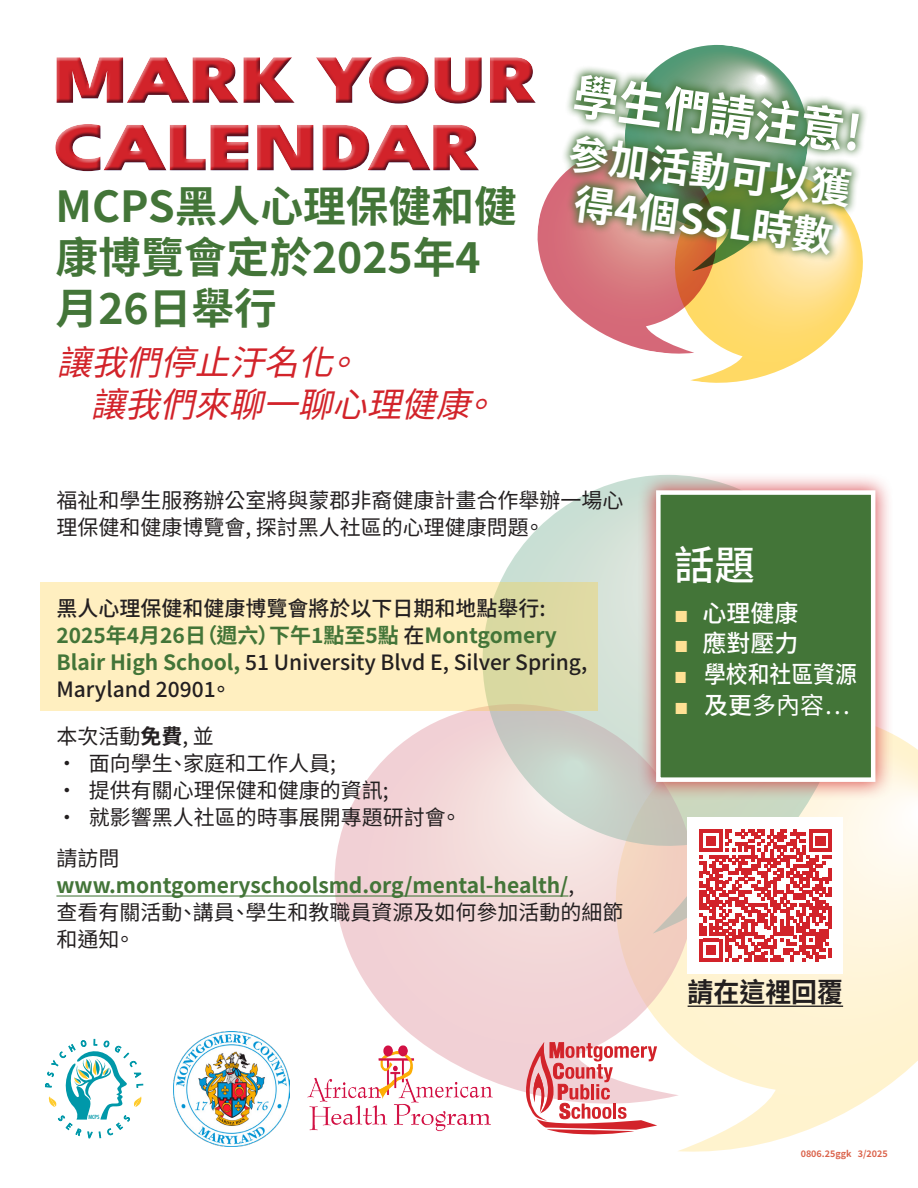
<style>
.page{position:relative;width:918px;height:1188px;background:#fff}
.page>*{position:absolute;margin:0;border:0;box-sizing:border-box;transform-origin:0 0}
.t1{font:700 48px "Source Han Sans TW";color:#fff;scale:.95 1}
.t2{font:700 42.75px/51.3px "Source Han Sans TW";color:#437538}
.t3{font:700 40.65px/49.3px "Source Han Sans TW";color:#fff}
.t4{font:500 40.5px "Source Han Sans TW";color:#fff}
.t5{font:italic 34.5px/41.4px "Source Han Sans TW";color:#d2232a}
.t6{font:700 27px "Source Han Sans TW";color:#231f20;scale:.96 1}
.t7{font:500 24px "Source Han Sans TW";color:#fff}
.t8{font:500 24px "Source Han Sans TW";color:#fff;scale:.91 1}
.t9{font:24px "Source Han Sans TW";color:#fff}
.t10{font:500 21px/27px "Source Han Sans TW";color:#231f20}
.t11{font:21px/27px "Source Han Sans TW";color:#231f20}
.t12{font:700 21px/27px "Source Han Sans TW";color:#437538}
.t13{font:700 9px "Source Han Sans TW";color:#db634b}
.t14{font:600 condensed 6.15px "Myriad Pro";color:#0098a9}
.s1{font-weight:700;color:#437538}
.s2{font-weight:700}
.s3{font-weight:400;color:#231f20}
.s4{font-family:"Arial";font-weight:400;color:#ffe194}
.s5{font-family:"Arial";color:#ffe194}
.s6{font-weight:500}
</style>
<div class="page">
<svg style="left:335px;top:711px;width:281px;height:381px"></svg>
<svg style="left:616px;top:735px;width:302px;height:417px"></svg>
<svg style="left:483px;top:477px;width:368px;height:457px;background:#e1ded6"></svg>
<svg style="left:40px;top:582px;width:558px;height:129px;background:#f7eab9"></svg>
<hr style="left:56px;top:895px;width:512px;height:2px;background:#437538">
<div style="left:638px;top:472px;width:256px;height:328px;background:#d2232a;opacity:.75"></div>
<div style="left:658px;top:493px;width:215px;height:287px;background:#437538"></div>
<div style="left:656px;top:490px;width:219px;height:292px;border:4px solid #fff"></div>
<div style="left:54px;top:122px;width:430px;height:50px;background:#25408f;opacity:.64"></div>
<div style="left:53px;top:55px;width:487px;height:49px;background:#25408f;opacity:.64"></div>
<svg style="left:537px;top:194px;width:326px;height:189px"></svg>
<svg style="left:612px;top:45px;width:200px;height:226px"></svg>
<svg style="left:548px;top:62px;width:318px;height:206px;background:#929f7a"></svg>
<hr style="left:688px;top:1006px;width:155px;height:1px;background:#231f20">
<div style="left:687px;top:817px;width:156px;height:157px;background:#fff"></div>
<svg style="left:700px;top:829px;width:132px;height:132px"></svg>
<img style="left:307px;top:1042px;width:189px;height:90px">
<img style="left:174px;top:1031px;width:115px;height:115px">
<svg style="left:524px;top:1042px;width:133px;height:93px"></svg>
<svg style="left:45px;top:1039px;width:98px;height:99px"></svg>
<h2 class="t2" style="left:56px;top:181px;width:463px">MCPS黑人心理保健和健康博覽會定於2025年4月26日舉行</h2>
<h3 class="t5" style="left:91px;top:343px;width:428px;text-indent:-34px">讓我們停止汙名化。<br>讓我們來聊一聊心理健康。</h3>
<h1 class="t1" style="left:578px;top:68px;width:307px;rotate:8deg">學生們請注意!</h1>
<h3 class="t3" style="left:571px;top:130px;width:286px;rotate:7deg">參加活動可以獲得4個SSL時數</h3>
<p class="t11" style="left:56px;top:487px;width:568px">福祉和學生服務辦公室將與蒙郡非裔健康計畫合作舉辦一場心理保健和健康博覽會, 探討黑人社區的心理健康問題。</p>
<p class="t10" style="left:56px;top:595px;width:532px">黑人心理保健和健康博覽會將於以下日期和地點舉行:<br><span class="s1">2025年4月26日（週六）下午1點至5點</span>在<span class="s1">Montgomery Blair High School,</span> 51 University Blvd E, Silver Spring, Maryland 20901。</p>
<p class="t11" style="left:56px;top:724px;width:159px">本次活動<span class="s2">免費</span>, 並</p>
<p class="t11" style="left:56px;top:751px;width:281px">• 面向學生、家庭和工作人員;</p>
<p class="t11" style="left:56px;top:778px;width:334px">• 提供有關心理保健和健康的資訊;</p>
<p class="t11" style="left:56px;top:798px;width:407px;line-height:40.5px">• 就影響黑人社區的時事展開專題研討會。請訪問</p>
<p class="t12" style="left:56px;top:872px;width:568px">www.montgomeryschoolsmd.org/mental-health/<span class="s3">,<br>查看有關活動、講員、學生和教職員資源及如何參加活動的細節和通知。</span></p>
<p class="t14" style="left:88px;top:1114px;width:13px">MCPS</p>
<h3 class="t4" style="left:674px;top:543px;width:82px">話題</h3>
<p class="t7" style="left:674px;top:599px;width:126px"><span class="s4">■</span> 心理健康</p>
<p class="t7" style="left:674px;top:630px;width:126px"><span class="s4">■</span> 應對壓力</p>
<p class="t8" style="left:674px;top:661px;width:202px"><span class="s4">■</span> 學校和社區資源</p>
<p class="t9" style="left:674px;top:691px;width:178px"><span class="s5">■</span> <span class="s6">及更</span>多內容…</p>
<p class="t6" style="left:688px;top:977px;width:164px">請在這裡回覆</p>
<p class="t13" style="left:801px;top:1149px;width:89px">0806.25ggk 3/2025</p>
</div>
